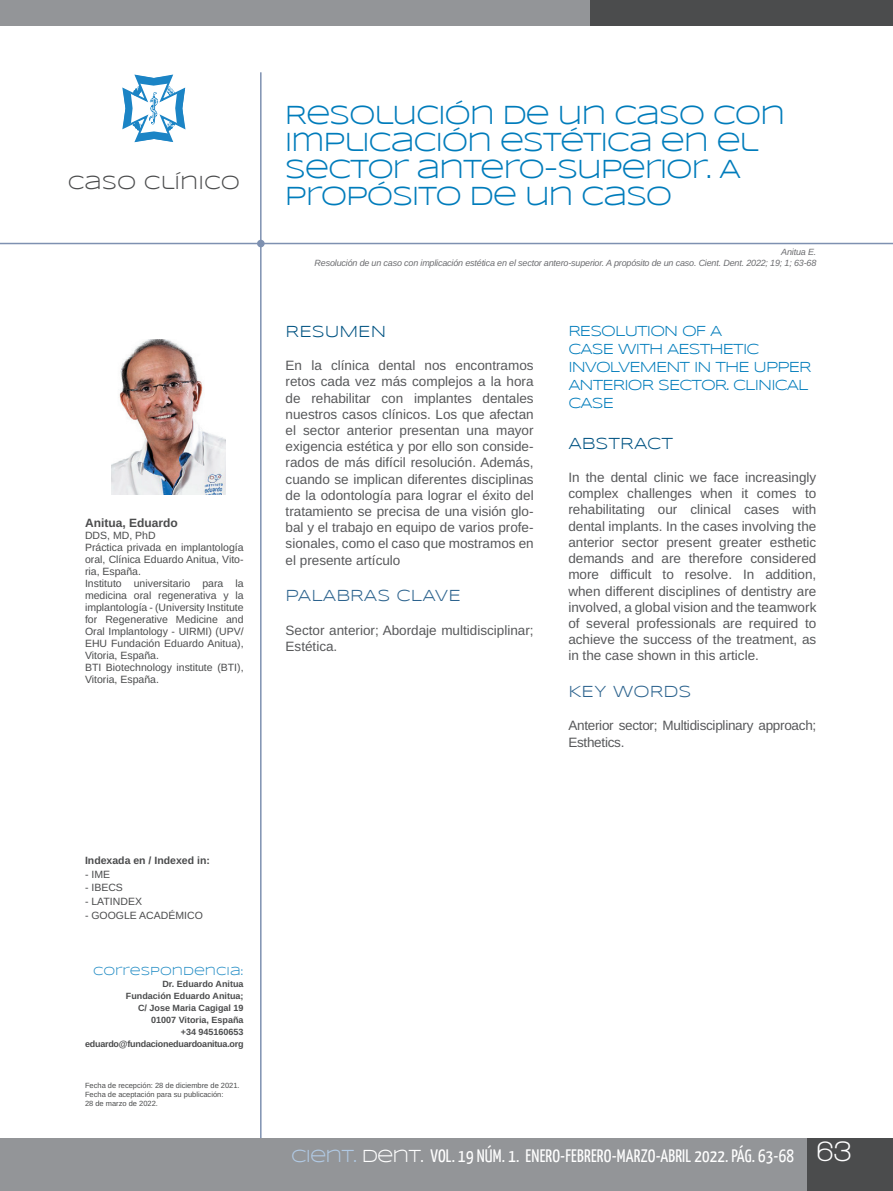
<style>
.page{position:relative;width:893px;height:1191px;background:#fff}
.page>*{position:absolute;margin:0;border:0;box-sizing:border-box;transform-origin:0 0}
.t1{font:27px/27px "Syncopate";letter-spacing:-.05em;color:#007cbb}
.t2{font:19.5px "Syncopate";color:#4b4c4d}
.t3{font:18px "Yanone Kaffeesatz";letter-spacing:.01em;color:#fff}
.t4{font:16.5px "Syncopate";color:#2c638e}
.t5{font:16.5px "Syncopate";color:#015382}
.t6{font:15px/18px "Syncopate";letter-spacing:-.06em;color:#007cbb}
.t7{font:13.5px/16.2px "Arimo";color:#57585a;text-align:justify}
.t8{font:13.5px/16.2px "Arimo";letter-spacing:-.02em;color:#57585a}
.t9{font:12px "Syncopate";color:#1c89c3}
.t10{font:700 12px "Arimo";color:#4b4c4d}
.t11{font:10.5px/12px "Arimo";color:#4b4c4d}
.t12{font:700 10.5px "Arimo";color:#4b4c4d}
.t13{font:700 9px/12px "Arimo";color:#4b4c4d;text-align:right}
.t14{font:italic 9px/10.8px "Arimo";letter-spacing:-.02em;color:#6c6d70;text-align:right}
.t15{font:7.5px/9px "Arimo";color:#4b4c4d}
.s1{font-family:"Syncopate";color:#b1cae5}
.s2{font-family:"Syncopate"}
.s3{font-family:"Walkway";font-weight:700;font-size:30px}
</style>
<div class="page">
<hr style="left:260px;top:72px;width:2px;height:1099px;background:#7e91b1">
<div style="left:0;top:1138px;width:893px;height:53px;background:#939598"></div>
<div style="left:808px;top:1138px;width:85px;height:53px;background:#4b4c4d"></div>
<div style="left:0;top:0;width:893px;height:25px;background:#939598"></div>
<div style="left:591px;top:0;width:302px;height:25px;background:#4b4c4d"></div>
<hr style="left:0;top:243px;width:893px;height:1px;background:#7e91b1">
<div style="left:257px;top:240px;width:8px;height:7px;background:#7e91b1;border-radius:50%"></div>
<svg style="left:122px;top:74px;width:64px;height:68px"></svg>
<img style="left:111px;top:339px;width:115px;height:155px">
<h2 class="t2" style="left:68px;top:171px;width:174px">CASO CLÍNICO</h2>
<p class="t10" style="left:85px;top:514px;width:94px">Anitua, Eduardo</p>
<p class="t11" style="left:85px;top:529px;width:160px">DDS, MD, PhD<br>Práctica privada en implantología oral, Clínica Eduardo Anitua, Vito&shy;ria, España.<br>Instituto universitario para la medicina oral regenerativa y la implantología - (University Institute for Regenerative Medicine and<br>Oral Implantology - UIRMI) (UPV/<br>EHU Fundación Eduardo Anitua),<br>Vitoria, España.<br>BTI Biotechnology institute (BTI),<br>Vitoria, España.</p>
<h1 class="t1" style="left:285px;top:101px;width:502px">RESOLUCIÓN DE UN CASO CON<br>IMPLICACIÓN ESTÉTICA EN EL<br>SECTOR ANTERO-SUPERIOR. A<br>PROPÓSITO DE UN CASO</h1>
<p class="t14" style="left:315px;top:247px;width:503px">Anitua E.<br>Resolución de un caso con implicación estética en el sector antero-superior. A propósito de un caso. Cient. Dent. 2022; 19; 1; 63-68</p>
<p class="t5" style="left:286px;top:322px;width:102px">RESUMEN</p>
<p class="t7" style="left:286px;top:357px;width:250px">En la clínica dental nos encontramos retos cada vez más complejos a la hora de rehabilitar con implantes dentales nuestros casos clínicos. Los que afectan el sector anterior presentan una mayor exigencia estética y por ello son conside&shy;rados de más difícil resolución. Además, cuando se implican diferentes disciplinas de la odontología para lograr el éxito del tratamiento se precisa de una visión glo&shy;bal y el trabajo en equipo de varios profe&shy;sionales, como el caso que mostramos en el presente artículo</p>
<p class="t4" style="left:286px;top:586px;width:177px">PALABRAS CLAVE</p>
<p class="t7" style="left:286px;top:622px;width:250px">Sector anterior; Abordaje multidisciplinar;<br>Estética.</p>
<p class="t6" style="left:568px;top:322px;width:245px">RESOLUTION OF A<br>CASE WITH AESTHETIC<br>INVOLVEMENT IN THE UPPER<br>ANTERIOR SECTOR. CLINICAL<br>CASE</p>
<p class="t5" style="left:568px;top:434px;width:106px">ABSTRACT</p>
<p class="t7" style="left:568px;top:469px;width:250px">In the dental clinic we face increasingly complex challenges when it comes to rehabilitating our clinical cases with dental implants. In the cases involving the anterior sector present greater esthetic demands and are therefore considered more difficult to resolve. In addition, when different disciplines of dentistry are involved, a global vision and the teamwork of several professionals are required to achieve the success of the treatment, as in the case shown in this article.</p>
<p class="t4" style="left:568px;top:682px;width:125px">KEY WORDS</p>
<p class="t8" style="left:568px;top:718px;width:249px">Anterior sector; Multidisciplinary approach;<br>Esthetics.</p>
<p class="t12" style="left:85px;top:853px;width:126px">Indexada en / Indexed in:</p>
<p class="t11" style="left:85px;top:868px;width:27px">- IME</p>
<p class="t11" style="left:85px;top:882px;width:39px">- IBECS</p>
<p class="t11" style="left:85px;top:895px;width:58px">- LATINDEX</p>
<p class="t11" style="left:85px;top:909px;width:119px">- GOOGLE ACADÉMICO</p>
<p class="t9" style="left:93px;top:963px;width:152px">CORRESPONDENCIA:</p>
<p class="t13" style="left:85px;top:977px;width:160px">Dr. Eduardo Anitua<br>Fundación Eduardo Anitua;<br>C/ Jose Maria Cagigal 19<br>01007 Vitoria, España<br>+34 945160653 eduardo@fundacioneduardoanitua.org</p>
<p class="t15" style="left:85px;top:1080px;width:156px">Fecha de recepción: 28 de diciembre de 2021.<br>Fecha de aceptación para su publicación:<br>28 de marzo de 2022.</p>
<h3 class="t3" style="left:291px;top:1144px;width:562px"><span class="s1">CIENT.</span> <span class="s2">DENT.</span> VOL. 19 NÚM. 1. ENERO-FEBRERO-MARZO-ABRIL 2022. PÁG. 63-68 <span class="s3">63</span></h3>
</div>
